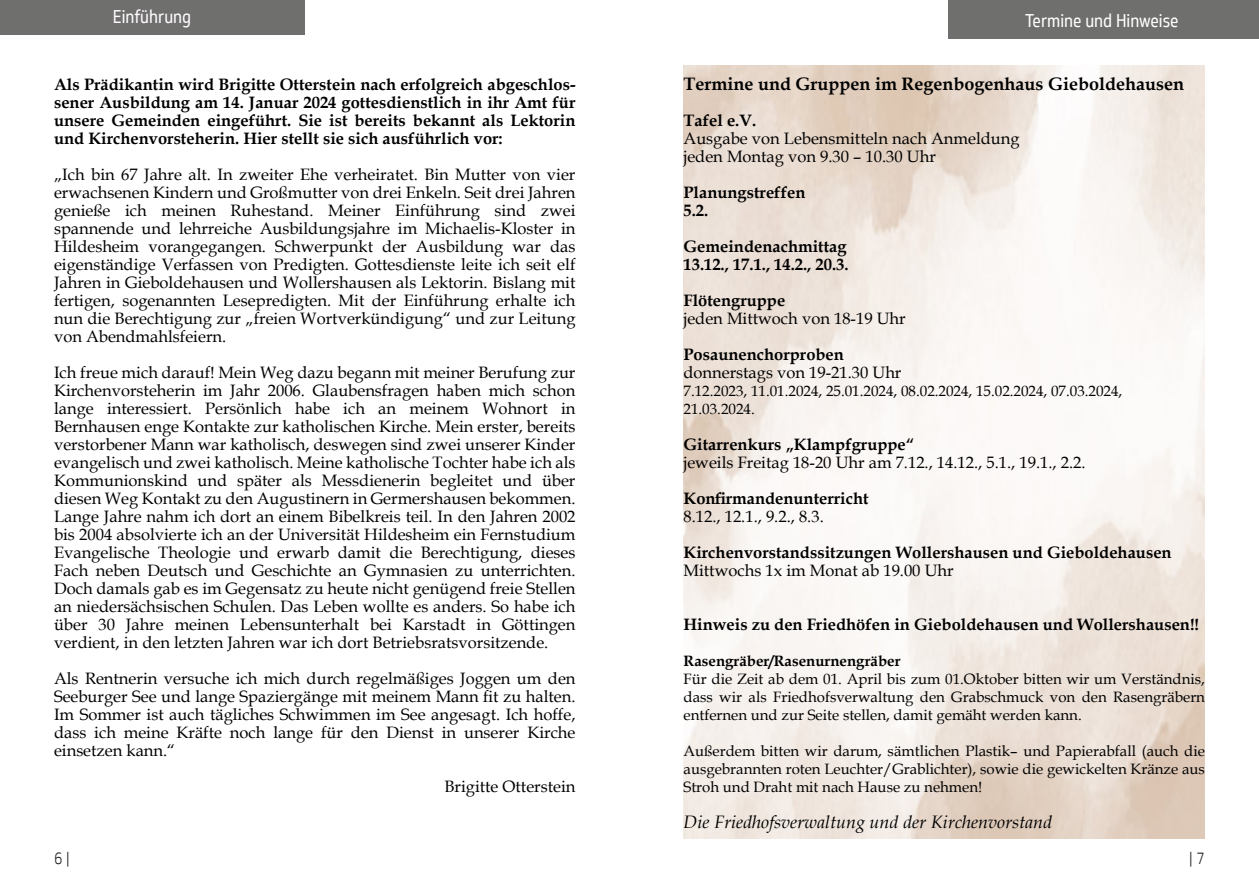
<style>
.page{position:relative;width:1259px;height:893px;background:#fff}
.page>*{position:absolute;margin:0;border:0;box-sizing:border-box;transform-origin:0 0}
.t1{font:700 18px "Book Antiqua";color:#000}
.t2{font:italic 18px "Book Antiqua";color:#000}
.t3{font:18px "Soleto";color:#fff;scale:.85 1}
.t4{font:18px "Soleto";color:#fffbff;scale:.85 1}
.t5{font:16.5px/18px "Book Antiqua";color:#000;text-align:justify}
.t6{font:700 16.5px/18px "Book Antiqua";color:#000}
.t7{font:300 16.5px "Soleto";color:#1d1d1b;scale:.88 1}
.t8{font:15px/18px "Book Antiqua";color:#000;text-align:justify}
.t9{font:700 15px "Book Antiqua";color:#000}
</style>
<div class="page">
<div style="left:0;top:0;width:304px;height:34px;background:#6f6f6e"></div>
<div style="left:948px;top:0;width:311px;height:38px;background:#6f6f6e"></div>
<p class="t4" style="left:113px;top:10px;width:94px">Einführung</p>
<p class="t3" style="left:1025px;top:13px;width:182px">Termine und Hinweise</p>
<p class="t6" style="left:54px;top:77px;width:523px;text-align:justify">Als Prädikantin wird Brigitte Otterstein nach erfolgreich abgeschlos&shy;sener Ausbildung am 14. Januar 2024 gottesdienstlich in ihr Amt für unsere Gemeinden eingeführt. Sie ist bereits bekannt als Lektorin und Kirchenvorsteherin. Hier stellt sie sich ausführlich vor:</p>
<p class="t5" style="left:54px;top:167px;width:523px">„Ich bin 67 Jahre alt. In zweiter Ehe verheiratet. Bin Mutter von vier erwachsenen Kindern und Großmutter von drei Enkeln. Seit drei Jahren genieße ich meinen Ruhestand. Meiner Einführung sind zwei spannende und lehrreiche Ausbildungsjahre im Michaelis-Kloster in Hildesheim vorangegangen. Schwerpunkt der Ausbildung war das eigenständige Verfassen von Predigten. Gottesdienste leite ich seit elf Jahren in Gieboldehausen und Wollershausen als Lektorin. Bislang mit fertigen, sogenannten Lesepredigten. Mit der Einführung erhalte ich nun die Berechtigung zur „freien Wortverkündigung“ und zur Leitung von Abendmahlsfeiern.</p>
<p class="t5" style="left:54px;top:365px;width:523px">Ich freue mich darauf! Mein Weg dazu begann mit meiner Berufung zur Kirchenvorsteherin im Jahr 2006. Glaubensfragen haben mich schon lange interessiert. Persönlich habe ich an meinem Wohnort in Bernhausen enge Kontakte zur katholischen Kirche. Mein erster, bereits verstorbener Mann war katholisch, deswegen sind zwei unserer Kinder evangelisch und zwei katholisch. Meine katholische Tochter habe ich als Kommunionskind und später als Messdienerin begleitet und über diesen Weg Kontakt zu den Augustinern in Germershausen bekommen.<br>Lange Jahre nahm ich dort an einem Bibelkreis teil. In den Jahren 2002 bis 2004 absolvierte ich an der Universität Hildesheim ein Fernstudium Evangelische Theologie und erwarb damit die Berechtigung, dieses Fach neben Deutsch und Geschichte an Gymnasien zu unterrichten.<br>Doch damals gab es im Gegensatz zu heute nicht genügend freie Stellen an niedersächsischen Schulen. Das Leben wollte es anders. So habe ich über 30 Jahre meinen Lebensunterhalt bei Karstadt in Göttingen verdient, in den letzten Jahren war ich dort Betriebsratsvorsitzende.</p>
<p class="t5" style="left:54px;top:671px;width:523px">Als Rentnerin versuche ich mich durch regelmäßiges Joggen um den Seeburger See und lange Spaziergänge mit meinem Mann fit zu halten.<br>Im Sommer ist auch tägliches Schwimmen im See angesagt. Ich hoffe, dass ich meine Kräfte noch lange für den Dienst in unserer Kirche einsetzen kann.“</p>
<p class="t5" style="left:444px;top:779px;width:133px">Brigitte Otterstein</p>
<p class="t1" style="left:683px;top:77px;width:502px">Termine und Gruppen im Regenbogenhaus Gieboldehausen</p>
<p class="t6" style="left:683px;top:113px;width:74px">Tafel e.V.</p>
<p class="t5" style="left:683px;top:131px;width:338px">Ausgabe von Lebensmitteln nach Anmeldung jeden Montag von 9.30 – 10.30 Uhr</p>
<p class="t6" style="left:683px;top:185px;width:123px">Planungstreffen<br>5.2.</p>
<p class="t6" style="left:683px;top:239px;width:166px">Gemeindenachmittag<br>13.12., 17.1., 14.2., 20.3.</p>
<p class="t6" style="left:683px;top:293px;width:103px">Flötengruppe</p>
<p class="t5" style="left:683px;top:311px;width:224px">jeden Mittwoch von 18-19 Uhr</p>
<p class="t6" style="left:683px;top:347px;width:162px">Posaunenchorproben</p>
<p class="t5" style="left:683px;top:365px;width:219px">donnerstags von 19-21.30 Uhr</p>
<p class="t8" style="left:683px;top:384px;width:440px">7.12.2023, 11.01.2024, 25.01.2024, 08.02.2024, 15.02.2024, 07.03.2024,<br>21.03.2024.</p>
<p class="t6" style="left:683px;top:437px;width:232px">Gitarrenkurs „Klampfgruppe“</p>
<p class="t5" style="left:683px;top:455px;width:403px">jeweils Freitag 18-20 Uhr am 7.12., 14.12., 5.1., 19.1., 2.2.</p>
<p class="t6" style="left:683px;top:491px;width:187px">Konfirmandenunterricht</p>
<p class="t5" style="left:683px;top:509px;width:142px">8.12., 12.1., 9.2., 8.3.</p>
<p class="t6" style="left:683px;top:545px;width:489px">Kirchenvorstandssitzungen Wollershausen und Gieboldehausen</p>
<p class="t5" style="left:683px;top:563px;width:272px">Mittwochs 1x im Monat ab 19.00 Uhr</p>
<p class="t6" style="left:683px;top:617px;width:517px">Hinweis zu den Friedhöfen in Gieboldehausen und Wollershausen!!</p>
<p class="t9" style="left:683px;top:655px;width:218px">Rasengräber/Rasenurnengräber</p>
<p class="t8" style="left:683px;top:672px;width:523px">Für die Zeit ab dem 01. April bis zum 01.Oktober bitten wir um Verständnis, dass wir als Friedhofsverwaltung den Grabschmuck von den Rasengräbern entfernen und zur Seite stellen, damit gemäht werden kann.</p>
<p class="t8" style="left:683px;top:744px;width:523px">Außerdem bitten wir darum, sämtlichen Plastik– und Papierabfall (auch die ausgebrannten roten Leuchter/Grablichter), sowie die gewickelten Kränze aus Stroh und Draht mit nach Hause zu nehmen!</p>
<p class="t2" style="left:683px;top:815px;width:370px">Die Friedhofsverwaltung und der Kirchenvorstand</p>
<p class="t7" style="left:54px;top:851px;width:19px">6 |</p>
<p class="t7" style="left:1189px;top:851px;width:19px">|7</p>
</div>
